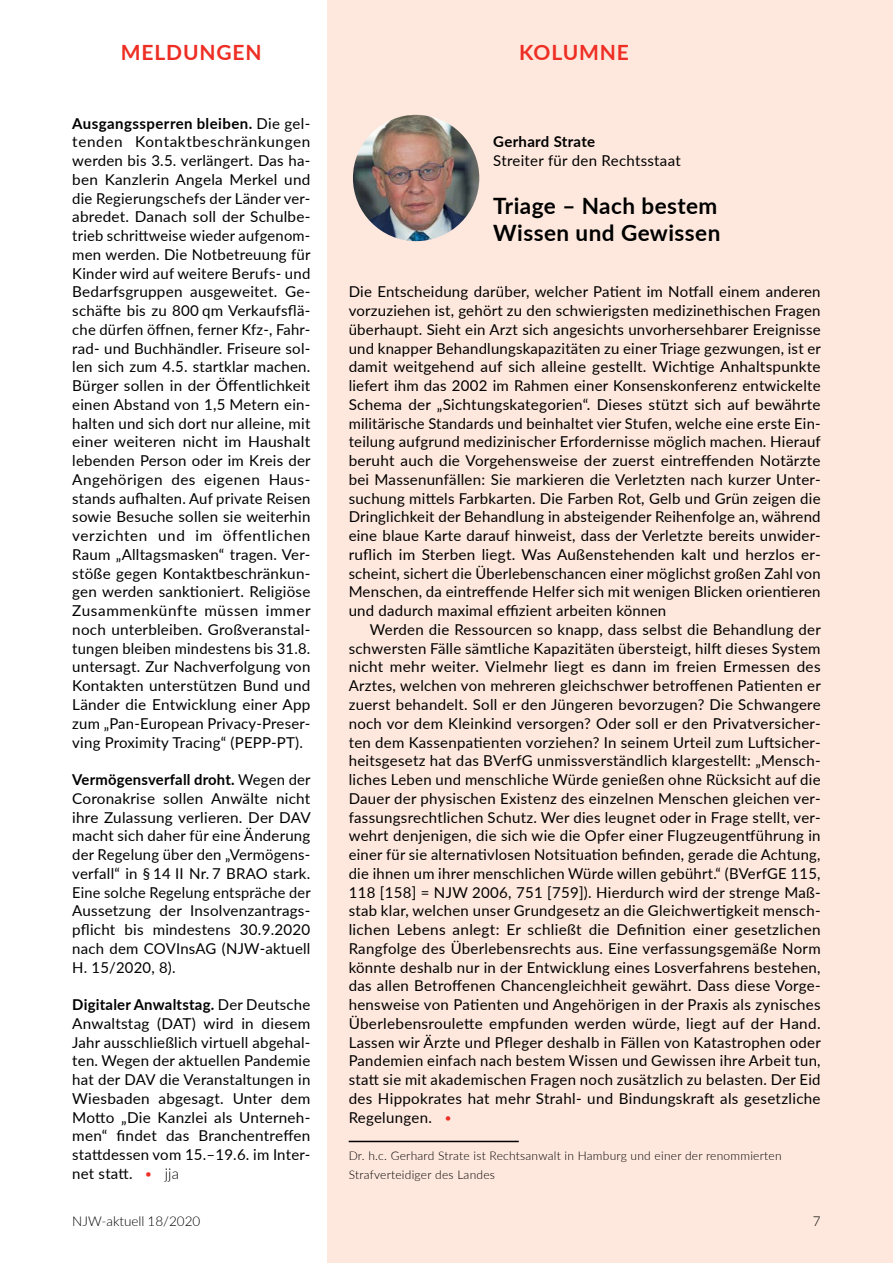
<style>
.page{position:relative;width:893px;height:1263px;background:#fff}
.page>*{position:absolute;margin:0;border:0;box-sizing:border-box;transform-origin:0 0}
.t1{font:700 22.5px/27px "Lato";letter-spacing:.02em;color:#000}
.t2{font:700 21px "Lato";letter-spacing:.04em;color:#ee2e24}
.t3{font:15px/18.8px "Lato";letter-spacing:.015em;color:#000;text-align:justify}
.t4{font:700 15px "Lato";letter-spacing:.015em;color:#000}
.t5{font:300 13.5px "Lato";color:#000}
.t6{font:300 12px/18.8px "Lato";letter-spacing:.02em;color:#000}
.s1{font-weight:700}
.s2{font-weight:300;color:#ee2e24}
.s3{font-weight:300}
</style>
<div class="page">
<div style="left:327px;top:0;width:566px;height:1263px;background:#fee8dd"></div>
<svg style="left:349px;top:1141px;width:170px;height:1px"></svg>
<img style="left:353px;top:115px;width:126px;height:126px;border-radius:63px">
<h2 class="t2" style="left:121px;top:36px;width:142px">MELDUNGEN</h2>
<h2 class="t2" style="left:519px;top:36px;width:111px">KOLUMNE</h2>
<p class="t3" style="left:72px;top:113px;width:240px"><span class="s1">Ausgangssperren bleiben.</span> Die gel&shy;tenden Kontaktbeschränkungen werden bis 3.5. verlängert. Das ha&shy;ben Kanzlerin Angela Merkel und die Regierungschefs der Länder ver&shy;abredet. Danach soll der Schulbe&shy;trieb schrittweise wieder aufgenom&shy;men werden. Die Notbetreuung für Kinder wird auf weitere Berufs- und Bedarfsgruppen ausgeweitet. Ge&shy;schäfte bis zu 800 qm Verkaufsflä&shy;che dürfen öffnen, ferner Kfz-, Fahr&shy;rad- und Buchhändler. Friseure sol&shy;len sich zum 4.5. startklar machen.<br>Bürger sollen in der Öffentlichkeit einen Abstand von 1,5 Metern ein&shy;halten und sich dort nur alleine, mit einer weiteren nicht im Haushalt lebenden Person oder im Kreis der Angehörigen des eigenen Haus&shy;stands aufhalten. Auf private Reisen sowie Besuche sollen sie weiterhin verzichten und im öffentlichen Raum „Alltagsmasken“ tragen. Ver&shy;stöße gegen Kontaktbeschränkun&shy;gen werden sanktioniert. Religiöse Zusammenkünfte müssen immer noch unterbleiben. Großveranstal&shy;tungen bleiben mindestens bis 31.8. untersagt. Zur Nachverfolgung von Kontakten unterstützen Bund und Länder die Entwicklung einer App zum „Pan-European Privacy-Preser&shy;ving Proximity Tracing“ (PEPP-PT).</p>
<p class="t3" style="left:72px;top:769px;width:240px"><span class="s1">Vermögensverfall droht.</span> Wegen der Coronakrise sollen Anwälte nicht ihre Zulassung verlieren. Der DAV macht sich daher für eine Änderung der Regelung über den „Vermögens&shy;verfall“ in § 14 II Nr. 7 BRAO stark.<br>Eine solche Regelung entspräche der Aussetzung der Insolvenzantrags&shy;pflicht bis mindestens 30.9.2020 nach dem COVInsAG (NJW-aktuell H. 15/2020, 8).</p>
<p class="t3" style="left:72px;top:994px;width:240px"><span class="s1">Digitaler Anwaltstag.</span> Der Deutsche Anwaltstag (DAT) wird in diesem Jahr ausschließlich virtuell abgehal&shy;ten. Wegen der aktuellen Pandemie hat der DAV die Veranstaltungen in Wiesbaden abgesagt. Unter dem Motto „Die Kanzlei als Unterneh&shy;men“ findet das Branchentreffen stattdessen vom 15.–19.6. im Inter&shy;net statt. <span class="s2">•</span> <span class="s3">jja</span></p>
<p class="t4" style="left:493px;top:131px;width:103px">Gerhard Strate</p>
<p class="t3" style="left:493px;top:151px;width:189px">Streiter für den Rechtsstaat</p>
<h1 class="t1" style="left:493px;top:192px;width:229px">Triage – Nach bestem<br>Wissen und Gewissen</h1>
<p class="t3" style="left:349px;top:282px;width:474px">Die Entscheidung darüber, welcher Patient im Notfall einem anderen vorzuziehen ist, gehört zu den schwierigsten medizinethischen Fragen überhaupt. Sieht ein Arzt sich angesichts unvorhersehbarer Ereignisse und knapper Behandlungskapazitäten zu einer Triage gezwungen, ist er damit weitgehend auf sich alleine gestellt. Wichtige Anhaltspunkte liefert ihm das 2002 im Rahmen einer Konsenskonferenz entwickelte Schema der „Sichtungskategorien“. Dieses stützt sich auf bewährte militärische Standards und beinhaltet vier Stufen, welche eine erste Ein&shy;teilung aufgrund medizinischer Erfordernisse möglich machen. Hierauf beruht auch die Vorgehensweise der zuerst eintreffenden Notärzte bei Massenunfällen: Sie markieren die Verletzten nach kurzer Unter&shy;suchung mittels Farbkarten. Die Farben Rot, Gelb und Grün zeigen die Dringlichkeit der Behandlung in absteigender Reihenfolge an, während eine blaue Karte darauf hinweist, dass der Verletzte bereits unwider&shy;ruflich im Sterben liegt. Was Außenstehenden kalt und herzlos er&shy;scheint, sichert die Überlebenschancen einer möglichst großen Zahl von Menschen, da eintreffende Helfer sich mit wenigen Blicken orientieren und dadurch maximal effizient arbeiten können</p>
<p class="t3" style="left:349px;top:619px;width:474px;text-indent:21px">Werden die Ressourcen so knapp, dass selbst die Behandlung der schwersten Fälle sämtliche Kapazitäten übersteigt, hilft dieses System nicht mehr weiter. Vielmehr liegt es dann im freien Ermessen des Arztes, welchen von mehreren gleichschwer betroffenen Patienten er zuerst behandelt. Soll er den Jüngeren bevorzugen? Die Schwangere noch vor dem Kleinkind versorgen? Oder soll er den Privatversicher&shy;ten dem Kassenpatienten vorziehen? In seinem Urteil zum Luftsicher&shy;heitsgesetz hat das BVerfG unmissverständlich klargestellt: „Mensch&shy;liches Leben und menschliche Würde genießen ohne Rücksicht auf die Dauer der physischen Existenz des einzelnen Menschen gleichen ver&shy;fassungsrechtlichen Schutz. Wer dies leugnet oder in Frage stellt, ver&shy;wehrt denjenigen, die sich wie die Opfer einer Flugzeugentführung in einer für sie alternativlosen Notsituation befinden, gerade die Achtung, die ihnen um ihrer menschlichen Würde willen gebührt.“ (BVerfGE 115, 118 [158] = NJW 2006, 751 [759]). Hierdurch wird der strenge Maß&shy;stab klar, welchen unser Grundgesetz an die Gleichwertigkeit mensch&shy;lichen Lebens anlegt: Er schließt die Definition einer gesetzlichen Rangfolge des Überlebensrechts aus. Eine verfassungsgemäße Norm könnte deshalb nur in der Entwicklung eines Losverfahrens bestehen, das allen Betroffenen Chancengleichheit gewährt. Dass diese Vorge&shy;hensweise von Patienten und Angehörigen in der Praxis als zynisches Überlebensroulette empfunden werden würde, liegt auf der Hand.<br>Lassen wir Ärzte und Pfleger deshalb in Fällen von Katastrophen oder Pandemien einfach nach bestem Wissen und Gewissen ihre Arbeit tun, statt sie mit akademischen Fragen noch zusätzlich zu belasten. Der Eid des Hippokrates hat mehr Strahl- und Bindungskraft als gesetzliche Regelungen. <span class="s2">•</span></p>
<p class="t6" style="left:349px;top:1146px;width:434px">Dr. h.c. Gerhard Strate ist Rechtsanwalt in Hamburg und einer der renommierten<br>Strafverteidiger des Landes</p>
<p class="t5" style="left:72px;top:1211px;width:130px">NJW-aktuell 18/2020</p>
<p class="t5" style="left:813px;top:1211px;width:9px">7</p>
</div>
